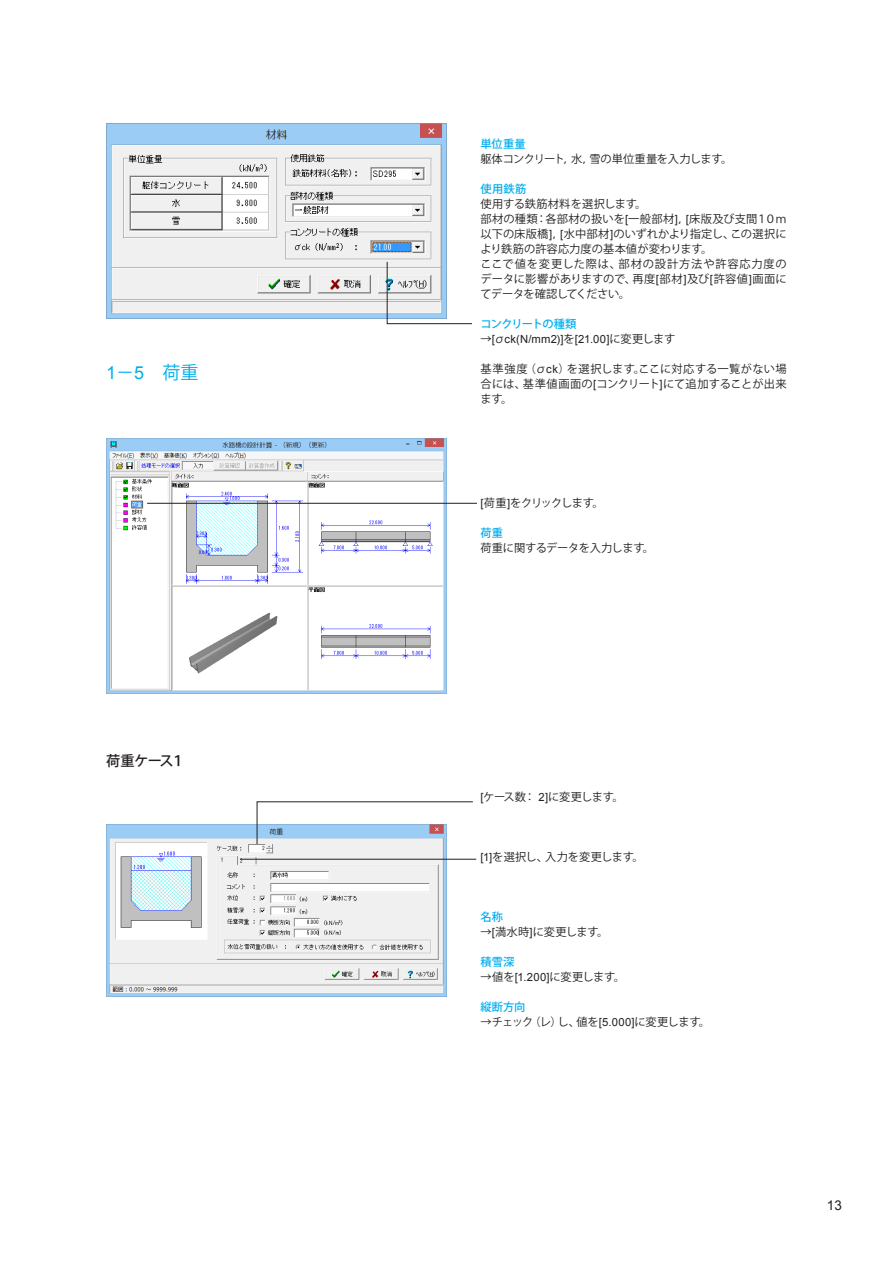
<style>
.page{position:relative;width:893px;height:1263px;background:#fff}
.page>*{position:absolute;margin:0;border:0;box-sizing:border-box;transform-origin:0 0}
.t1{font:18px "Koz Go Pro";color:#00aeef}
.小見出し{font:500 14.25px "Koz Go Pro";letter-spacing:-.05em;color:#231f20}
.t2{font:13.5px "Arial";color:#231f20}
.キャプション{font:11.25px/15px "Koz Go Pro";letter-spacing:-.005em;color:#231f20;text-align:justify}
.キャプション-2{font:11.25px "Koz Go Pro";letter-spacing:-.03em;color:#231f20}
.キャプションカラー{font:11.25px "Koz Go Pro";letter-spacing:-.02em;color:#231f20}
.キャプション-3{font:11.25px "Arial";letter-spacing:.015em;color:#231f20}
.キャプション-4{font:11.25px "Koz Go Pro";letter-spacing:-.05em;color:#231f20}
.キャプションカラー-2{font:500 11.25px "Koz Go Pro";color:#00aeef}
.キャプション-5{font:11.25px "Koz Go Pro";letter-spacing:-.07em;color:#231f20}
.キャプションカラー-3{font:500 11.25px "Koz Go Pro";letter-spacing:-.07em;color:#00aeef}
.s1{font-family:"Arial"}
.s2{font-family:"Koz Go Pro"}
</style>
<div class="page">
<img style="left:106px;top:123px;width:340px;height:196px">
<img style="left:106px;top:438px;width:340px;height:255px">
<img style="left:106px;top:825px;width:340px;height:171px">
<svg style="left:387px;top:261px;width:85px;height:63px"></svg>
<hr style="left:147px;top:503px;width:330px;height:1px;background:#231f20">
<svg style="left:257px;top:801px;width:216px;height:43px"></svg>
<hr style="left:240px;top:859px;width:236px;height:1px;background:#231f20">
<p class="t1" style="left:106px;top:361px;width:94px"><span class="s1">1</span>－<span class="s1">5</span> 荷重</p>
<p class="小見出し" style="left:106px;top:751px;width:80px">荷重ケース１</p>
<p class="キャプションカラー-2" style="left:480px;top:137px;width:47px">単位重量</p>
<p class="キャプション-2" style="left:480px;top:152px;width:253px">躯体コンクリート，水，雪の単位重量を入力します。</p>
<p class="キャプションカラー-2" style="left:480px;top:182px;width:47px">使用鉄筋</p>
<p class="キャプション" style="left:480px;top:197px;width:168px">使用する鉄筋材料を選択します。</p>
<p class="キャプション" style="left:480px;top:212px;width:308px">部材の種類：各部材の扱いを<span class="s1">[</span>一般部材<span class="s1">]</span>，<span class="s1">[</span>床版及び支間１０ｍ以下の床版橋<span class="s1">]</span>，<span class="s1">[</span>水中部材<span class="s1">]</span>のいずれかより指定し、この選択により鉄筋の許容応力度の基本値が変わります。</p>
<p class="キャプション" style="left:480px;top:257px;width:308px">ここで値を変更した際は、部材の設計方法や許容応力度のデータに影響がありますので、再度<span class="s1">[</span>部材<span class="s1">]</span>及び<span class="s1">[</span>許容値<span class="s1">]</span>画面にてデータを確認してください。</p>
<p class="キャプションカラー-3" style="left:480px;top:317px;width:98px">コンクリートの種類</p>
<p class="キャプション-3" style="left:480px;top:332px;width:196px"><span class="s2">→</span>[<span class="s2">σ</span>ck(N/mm2)]<span class="s2">を</span>[21.00]<span class="s2">に変更します</span></p>
<p class="キャプション" style="left:480px;top:362px;width:308px">基準強度（σ<span class="s1">ck</span>）を選択します｡ここに対応する一覧がない場合には、基準値画面の<span class="s1">[</span>コンクリート<span class="s1">]</span>にて追加することが出来ます。</p>
<p class="キャプション-5" style="left:480px;top:496px;width:125px"><span class="s1">[</span>荷重<span class="s1">]</span>をクリックします。</p>
<p class="キャプションカラー-2" style="left:480px;top:526px;width:24px">荷重</p>
<p class="キャプションカラー" style="left:480px;top:541px;width:175px">荷重に関するデータを入力します。</p>
<p class="キャプション-2" style="left:480px;top:789px;width:145px"><span class="s1">[</span>ケース数： <span class="s1">2]</span>に変更します。</p>
<p class="キャプション" style="left:480px;top:849px;width:165px"><span class="s1">[1]</span>を選択し、入力を変更します。</p>
<p class="キャプションカラー-2" style="left:480px;top:909px;width:24px">名称</p>
<p class="キャプションカラー" style="left:480px;top:924px;width:129px">→<span class="s1">[</span>満水時<span class="s1">]</span>に変更します。</p>
<p class="キャプションカラー-2" style="left:480px;top:954px;width:36px">積雪深</p>
<p class="キャプション" style="left:480px;top:969px;width:146px">→値を<span class="s1">[1.200]</span>に変更します。</p>
<p class="キャプションカラー-2" style="left:480px;top:999px;width:46px">縦断方向</p>
<p class="キャプション-4" style="left:480px;top:1014px;width:231px">→チェック（レ）し、値を<span class="s1">[5.000]</span>に変更します。</p>
<p class="t2" style="left:827px;top:1196px;width:17px">13</p>
</div>
